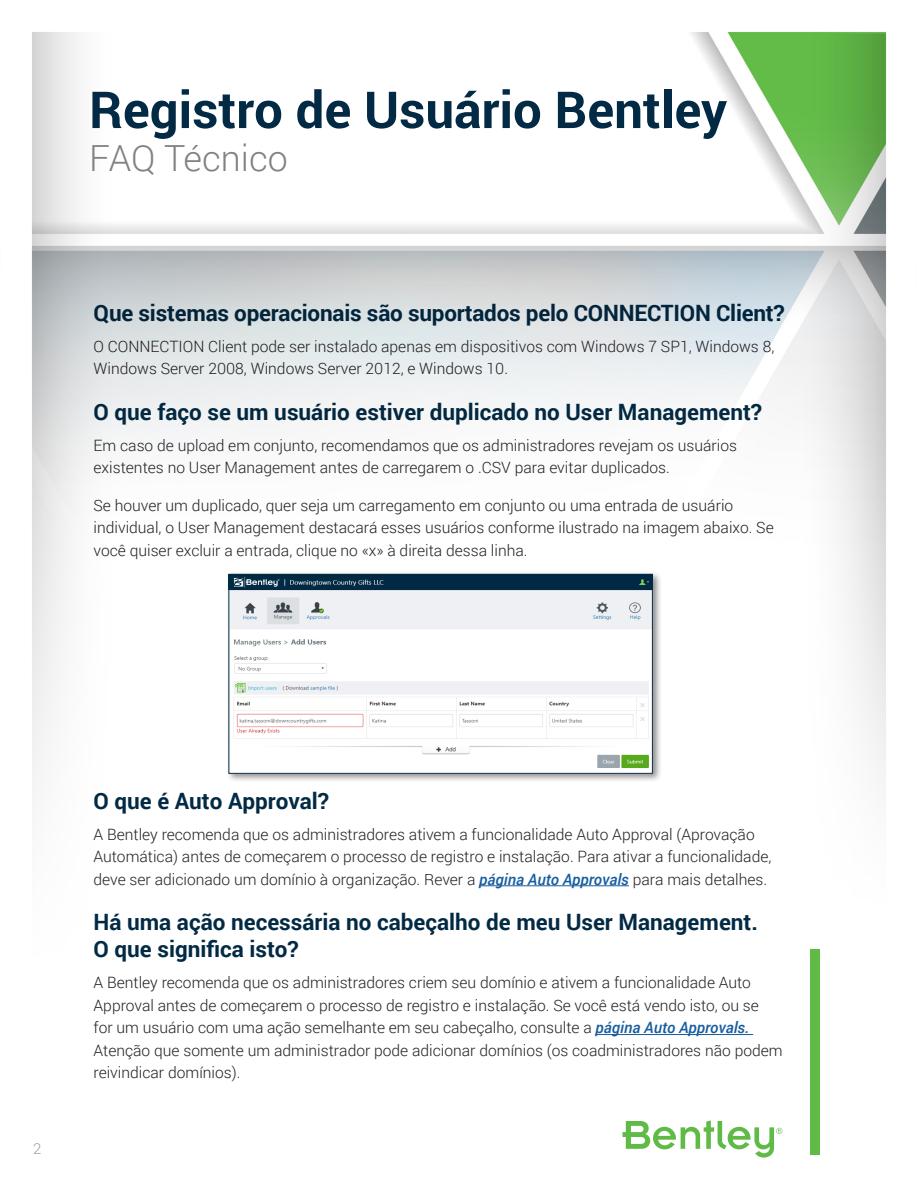
<style>
.page{position:relative;width:918px;height:1188px;background:#fff}
.page>*{position:absolute;margin:0;border:0;box-sizing:border-box;transform-origin:0 0}
.t1{font:700 51px "Roboto";color:#032a44}
.t2{font:300 36px "Roboto";color:#808285}
.t3{font:700 22.5px/27px "Roboto";color:#032a44}
.t4{font:300 15.6px/22.5px "Roboto";color:#231f20}
.t5{font:300 15px "Roboto";color:#9d9fa2}
.s1{font-weight:500;font-style:italic;color:#175d9e}
</style>
<div class="page">
<img style="left:32px;top:31px;width:855px;height:1124px">
<hr style="left:479px;top:885px;width:150px;height:1px;background:#175d9e">
<hr style="left:596px;top:1034px;width:157px;height:1px;background:#175d9e">
<div style="left:811px;top:949px;width:9px;height:206px;background:#60bb46"></div>
<svg style="left:622px;top:1120px;width:160px;height:38px"></svg>
<div style="left:226px;top:571px;width:436px;height:212px;background:#231f20;opacity:.5"></div>
<img style="left:231px;top:576px;width:420px;height:196px">
<div style="left:229px;top:574px;width:424px;height:200px;border:1px solid #032a44"></div>
<p class="t1" style="left:89px;top:74px;width:640px">Registro de Usuário Bentley</p>
<p class="t2" style="left:89px;top:134px;width:200px">FAQ Técnico</p>
<h3 class="t3" style="left:94px;top:298px;width:693px">Que sistemas operacionais são suportados pelo CONNECTION Client?</h3>
<p class="t4" style="left:94px;top:334px;width:682px">O CONNECTION Client pode ser instalado apenas em dispositivos com Windows 7 SP1, Windows 8,<br>Windows Server 2008, Windows Server 2012, e Windows 10.</p>
<h3 class="t3" style="left:94px;top:397px;width:670px">O que faço se um usuário estiver duplicado no User Management?</h3>
<p class="t4" style="left:94px;top:434px;width:645px">Em caso de upload em conjunto, recomendamos que os administradores revejam os usuários existentes no User Management antes de carregarem o .CSV para evitar duplicados.</p>
<p class="t4" style="left:94px;top:494px;width:682px">Se houver um duplicado, quer seja um carregamento em conjunto ou uma entrada de usuário individual, o User Management destacará esses usuários conforme ilustrado na imagem abaixo. Se você quiser excluir a entrada, clique no «x» à direita dessa linha.</p>
<p class="t5" style="left:33px;top:1138px;width:10px">2</p>
<h3 class="t3" style="left:94px;top:786px;width:237px">O que é Auto Approval?</h3>
<p class="t4" style="left:94px;top:822px;width:679px">A Bentley recomenda que os administradores ativem a funcionalidade Auto Approval (Aprovação<br>Automática) antes de começarem o processo de registro e instalação. Para ativar a funcionalidade, deve ser adicionado um domínio à organização. Rever a <span class="s1">página Auto Approvals</span> para mais detalhes.</p>
<h3 class="t3" style="left:94px;top:908px;width:666px">Há uma ação necessária no cabeçalho de meu User Management.<br>O que significa isto?</h3>
<p class="t4" style="left:94px;top:971px;width:691px">A Bentley recomenda que os administradores criem seu domínio e ativem a funcionalidade Auto Approval antes de começarem o processo de registro e instalação. Se você está vendo isto, ou se<br>for um usuário com uma ação semelhante em seu cabeçalho, consulte a <span class="s1">página Auto Approvals.<br></span>Atenção que somente um administrador pode adicionar domínios (os coadministradores não podem reivindicar domínios).</p>
</div>
